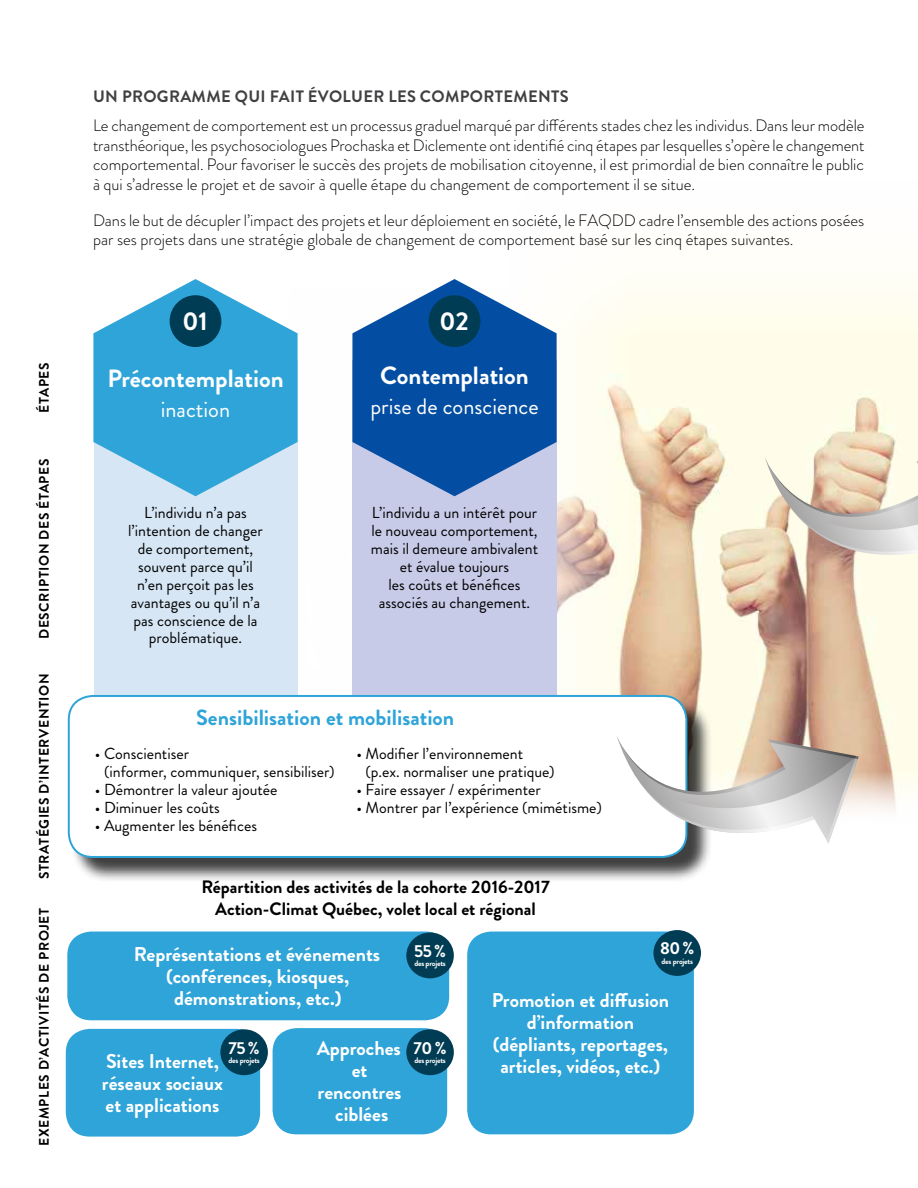
<style>
.page{position:relative;width:918px;height:1188px;background:#fff}
.page>*{position:absolute;margin:0;border:0;box-sizing:border-box;transform-origin:0 0}
.t1{font:700 25.8px "Brandon Grotesque";color:#fff}
.t2{font:700 24.9px "Brandon Grotesque";color:#fff}
.t3{font:22.5px "Brandon Grotesque";color:#fff}
.t4{font:700 21.9px "Brandon Grotesque";color:#2fa4d8}
.t5{font:700 19.95px/21.9px "Brandon Grotesque";color:#fff;text-align:center}
.t6{font:700 18px/21.9px "Brandon Grotesque";color:#000;text-align:center}
.t7{font:700 17.25px "Brandon Grotesque";letter-spacing:-.03em;color:#fff}
.t8{font:300 16.5px/19.5px "Brandon Grotesque";color:#000;text-align:justify}
.t9{font:700 16.5px "Brandon Grotesque";letter-spacing:.02em;color:#404043}
.t10{font:15.9px/18px "Brandon Grotesque";color:#000;text-align:center}
.t11{font:700 13.8px "Brandon Grotesque";letter-spacing:.04em;color:#000}
.t12{font:700 7.95px "Brandon Grotesque";letter-spacing:-.03em;color:#fff}
</style>
<div class="page">
<img style="left:557px;top:285px;width:361px;height:525px">
<div style="left:352px;top:360px;width:205px;height:410px;background:#c7cbe7"></div>
<div style="left:94px;top:362px;width:204px;height:427px;background:#d6e6f5"></div>
<div style="left:70px;top:698px;width:642px;height:185px;background:#000;opacity:.75"></div>
<div style="left:69px;top:696px;width:617px;height:161px;background:#fff;border-radius:24px"></div>
<div style="left:68px;top:695px;width:619px;height:163px;border:2px solid #2fa4d8;border-radius:24px"></div>
<div style="left:66px;top:1029px;width:194px;height:108px;background:#2fa4d8;border-radius:24px"></div>
<div style="left:273px;top:1028px;width:174px;height:106px;background:#2fa4d8;border-radius:24px"></div>
<div style="left:67px;top:932px;width:382px;height:88px;background:#2fa4d8;border-radius:24px"></div>
<div style="left:467px;top:932px;width:227px;height:202px;background:#2fa4d8;border-radius:24px"></div>
<svg style="left:93px;top:279px;width:205px;height:217px;fill:#2fa4d8"></svg>
<div style="left:170px;top:295px;width:51px;height:52px;background:#003c54;border-radius:50%"></div>
<svg style="left:352px;top:279px;width:205px;height:217px;fill:#034ea2"></svg>
<div style="left:429px;top:295px;width:51px;height:52px;background:#003c54;border-radius:50%"></div>
<svg style="left:616px;top:735px;width:243px;height:143px"></svg>
<div style="left:406px;top:933px;width:48px;height:45px;background:#003c54;border-radius:50%"></div>
<div style="left:406px;top:1029px;width:48px;height:46px;background:#003c54;border-radius:50%"></div>
<div style="left:653px;top:930px;width:48px;height:46px;background:#003c54;border-radius:50%"></div>
<div style="left:220px;top:1029px;width:48px;height:46px;background:#003c54;border-radius:50%"></div>
<svg style="left:764px;top:456px;width:154px;height:134px;background:#dfd0be"></svg>
<p class="t11" style="left:34px;top:413px;width:52px;rotate:-90deg">ÉTAPES</p>
<p class="t11" style="left:34px;top:639px;width:182px;rotate:-90deg">DESCRIPTION DES ÉTAPES</p>
<p class="t11" style="left:34px;top:879px;width:207px;rotate:-90deg">STRATÉGIES D’INTERVENTION</p>
<p class="t11" style="left:34px;top:1146px;width:239px;rotate:-90deg">EXEMPLES D’ACTIVITÉS DE PROJET</p>
<p class="t9" style="left:93px;top:85px;width:477px">UN PROGRAMME QUI FAIT ÉVOLUER LES COMPORTEMENTS</p>
<p class="t8" style="left:93px;top:116px;width:773px">Le changement de comportement est un processus graduel marqué par différents stades chez les individus. Dans leur modèle transthéorique, les psychosociologues Prochaska et Diclemente ont identifié cinq étapes par lesquelles s’opère le changement comportemental. Pour favoriser le succès des projets de mobilisation citoyenne, il est primordial de bien connaître le public à qui s’adresse le projet et de savoir à quelle étape du changement de comportement il se situe.</p>
<p class="t8" style="left:93px;top:210px;width:773px">Dans le but de décupler l’impact des projets et leur déploiement en société, le FAQDD cadre l’ensemble des actions posées par ses projets dans une stratégie globale de changement de comportement basé sur les cinq étapes suivantes.</p>
<h1 class="t1" style="left:182px;top:303px;width:27px">01</h1>
<h2 class="t2" style="left:107px;top:361px;width:178px">Précontemplation</h2>
<h3 class="t3" style="left:161px;top:394px;width:71px">inaction</h3>
<h1 class="t1" style="left:439px;top:303px;width:31px">02</h1>
<h2 class="t2" style="left:380px;top:358px;width:150px">Contemplation</h2>
<h3 class="t3" style="left:370px;top:391px;width:170px">prise de conscience</h3>
<p class="t10" style="left:128px;top:504px;width:136px">L’individu n’a pas l’intention de changer de comportement, souvent parce qu’il n’en perçoit pas les avantages ou qu’il n’a pas conscience de la problématique.</p>
<p class="t10" style="left:371px;top:504px;width:169px">L’individu a un intérêt pour le nouveau comportement, mais il demeure ambivalent et évalue toujours<br>les coûts et bénéfices associés au changement.</p>
<h3 class="t4" style="left:196px;top:703px;width:260px">Sensibilisation et mobilisation</h3>
<p class="t10" style="left:104px;top:744px;width:232px;text-align:left;text-indent:-9px">• Conscientiser<br>(informer, communiquer, sensibiliser)</p>
<p class="t10" style="left:95px;top:780px;width:184px">• Démontrer la valeur ajoutée</p>
<p class="t10" style="left:95px;top:798px;width:127px">• Diminuer les coûts</p>
<p class="t10" style="left:95px;top:816px;width:164px">• Augmenter les bénéfices</p>
<p class="t10" style="left:366px;top:744px;width:191px;text-align:left;text-indent:-9px">• Modifier l’environnement (p.ex. normaliser une pratique)</p>
<p class="t10" style="left:356px;top:780px;width:186px">• Faire essayer / expérimenter</p>
<p class="t10" style="left:356px;top:798px;width:247px">• Montrer par l’expérience (mimétisme)</p>
<p class="t6" style="left:202px;top:876px;width:350px">Répartition des activités de la cohorte 2016-2017<br>Action-Climat Québec, volet local et régional</p>
<p class="t5" style="left:134px;top:943px;width:248px">Représentations et événements (conférences, kiosques, démonstrations, etc.)</p>
<p class="t7" style="left:229px;top:1036px;width:33px">75 %</p>
<p class="t12" style="left:228px;top:1055px;width:33px">des projets</p>
<p class="t5" style="left:102px;top:1050px;width:123px;text-align:left">Sites Internet, réseaux sociaux et applications</p>
<p class="t5" style="left:317px;top:1038px;width:86px">Approches et rencontres ciblées</p>
<p class="t7" style="left:414px;top:939px;width:33px">55 %</p>
<p class="t12" style="left:414px;top:958px;width:33px">des projets</p>
<p class="t7" style="left:414px;top:1036px;width:34px">70 %</p>
<p class="t12" style="left:414px;top:1055px;width:33px">des projets</p>
<p class="t7" style="left:660px;top:936px;width:36px">80 %</p>
<p class="t12" style="left:662px;top:956px;width:33px">des projets</p>
<p class="t5" style="left:492px;top:989px;width:179px">Promotion et diffusion d’information (dépliants, reportages, articles, vidéos, etc.)</p>
</div>
